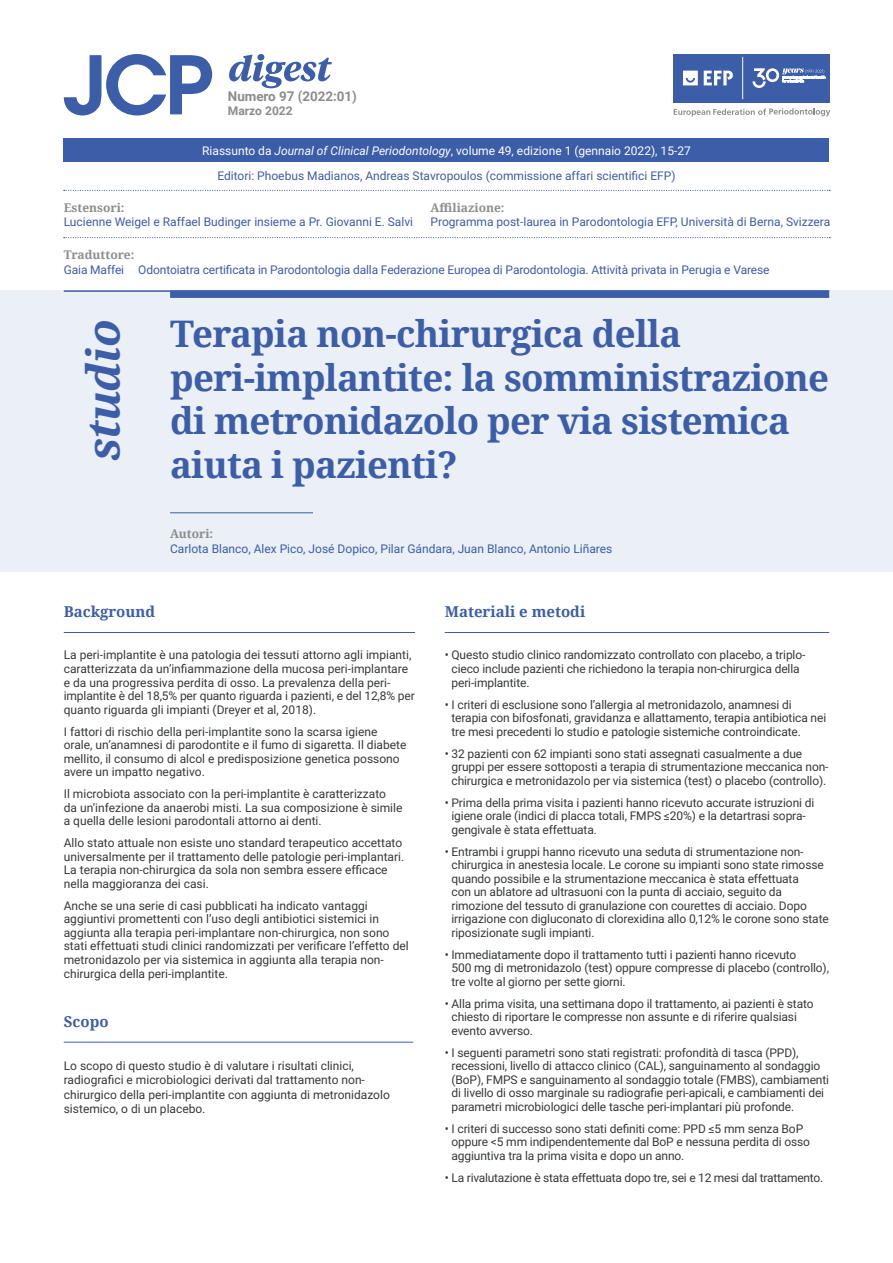
<style>
.page{position:relative;width:893px;height:1263px;background:#fff}
.page>*{position:absolute;margin:0;border:0;box-sizing:border-box;transform-origin:0 0}
.t1{font:italic 700 45px "Noto Serif";letter-spacing:-.02em;color:#3c5da8}
.t2{font:700 36.6px/43.5px "Noto Serif";letter-spacing:-.02em;color:#3c5da8}
.t3{font:700 15px "Noto Serif";color:#3c5da8}
.t4{font:700 13.35px "Roboto";color:#8b8c8d}
.t5{font:12px/13.5px "Roboto";letter-spacing:-.01em;color:#363838}
.t6{font:12px "Roboto";color:#3c5da8}
.t7{font:12px "Roboto";color:#fff}
.t8{font:700 12px "Noto Serif";color:#8b8c8d}
.t9{font:700 12px "Roboto";color:#8b8c8d}
.s1{font-style:italic}
</style>
<div class="page">
<div style="left:64px;top:139px;width:765px;height:23px;background:#3c5da8"></div>
<svg style="left:64px;top:54px;width:148px;height:61px"></svg>
<svg style="left:229px;top:54px;width:103px;height:34px"></svg>
<div style="left:0;top:290px;width:893px;height:282px;background:#ebeff6"></div>
<hr style="left:64px;top:290px;width:765px;height:2px;background:#3c5da8">
<div style="left:170px;top:290px;width:659px;height:8px;background:#3c5da8"></div>
<hr style="left:170px;top:512px;width:143px;height:1px;background:#3c5da8">
<hr style="left:64px;top:632px;width:351px;height:1px;background:#3c5da8">
<hr style="left:64px;top:1042px;width:349px;height:1px;background:#3c5da8">
<hr style="left:445px;top:632px;width:384px;height:1px;background:#3c5da8">
<svg style="left:64px;top:190px;width:766px;height:1px"></svg>
<svg style="left:674px;top:108px;width:156px;height:9px"></svg>
<div style="left:673px;top:54px;width:156px;height:49px;background:#3c5da8"></div>
<svg style="left:683px;top:57px;width:142px;height:42px"></svg>
<hr style="left:742px;top:57px;width:1px;height:42px;background:#fff">
<svg style="left:64px;top:237px;width:766px;height:1px"></svg>
<p class="t4" style="left:228px;top:86px;width:131px">Numero 97 (2022:01)</p>
<p class="t9" style="left:228px;top:102px;width:66px">Marzo 2022</p>
<p class="t7" style="left:202px;top:142px;width:490px">Riassunto da <span class="s1">Journal of Clinical Periodontology</span>, volume 49, edizione 1 (gennaio 2022), 15-27</p>
<p class="t6" style="left:217px;top:167px;width:460px">Editori: Phoebus Madianos, Andreas Stavropoulos (commissione affari scientifici EFP)</p>
<p class="t8" style="left:64px;top:199px;width:62px">Estensori:</p>
<p class="t6" style="left:64px;top:213px;width:351px">Lucienne Weigel e Raffael Budinger insieme a Pr. Giovanni E. Salvi</p>
<p class="t8" style="left:431px;top:199px;width:75px">Affiliazione:</p>
<p class="t6" style="left:431px;top:213px;width:401px">Programma post-laurea in Parodontologia EFP, Università di Berna, Svizzera</p>
<p class="t8" style="left:64px;top:246px;width:72px">Traduttore:</p>
<p class="t6" style="left:64px;top:261px;width:707px">Gaia Maffei Odontoiatra certificata in Parodontologia dalla Federazione Europea di Parodontologia. Attività privata in Perugia e Varese</p>
<p class="t1" style="left:72px;top:461px;width:143px;rotate:-90deg">studio</p>
<p class="t2" style="left:170px;top:311px;width:513px">Terapia non-chirurgica della</p>
<p class="t2" style="left:170px;top:355px;width:661px">peri-implantite: la somministrazione</p>
<p class="t2" style="left:170px;top:398px;width:622px">di metronidazolo per via sistemica aiuta i pazienti?</p>
<p class="t8" style="left:170px;top:525px;width:45px">Autori:</p>
<p class="t6" style="left:170px;top:540px;width:444px">Carlota Blanco, Alex Pico, José Dopico, Pilar Gándara, Juan Blanco, Antonio Liñares</p>
<p class="t3" style="left:64px;top:601px;width:93px">Background</p>
<p class="t5" style="left:64px;top:648px;width:353px">La peri-implantite è una patologia dei tessuti attorno agli impianti, caratterizzata da un’infiammazione della mucosa peri-implantare e da una progressiva perdita di osso. La prevalenza della peri&shy;implantite è del 18,5% per quanto riguarda i pazienti, e del 12,8% per quanto riguarda gli impianti (Dreyer et al, 2018).</p>
<p class="t5" style="left:64px;top:724px;width:344px">I fattori di rischio della peri-implantite sono la scarsa igiene orale, un’anamnesi di parodontite e il fumo di sigaretta. Il diabete mellito, il consumo di alcol e predisposizione genetica possono avere un impatto negativo.</p>
<p class="t5" style="left:64px;top:786px;width:340px">Il microbiota associato con la peri-implantite è caratterizzato<br>da un’infezione da anaerobi misti. La sua composizione è simile a quella delle lesioni parodontali attorno ai denti.</p>
<p class="t5" style="left:64px;top:835px;width:342px">Allo stato attuale non esiste uno standard terapeutico accettato universalmente per il trattamento delle patologie peri-implantari.<br>La terapia non-chirurgica da sola non sembra essere efficace nella maggioranza dei casi.</p>
<p class="t5" style="left:64px;top:898px;width:346px">Anche se una serie di casi pubblicati ha indicato vantaggi aggiuntivi promettenti con l’uso degli antibiotici sistemici in aggiunta alla terapia peri-implantare non-chirurgica, non sono stati effettuati studi clinici randomizzati per verificare l’effetto del metronidazolo per via sistemica in aggiunta alla terapia non&shy;chirurgica della peri-implantite.</p>
<p class="t3" style="left:64px;top:1011px;width:46px">Scopo</p>
<p class="t5" style="left:64px;top:1058px;width:328px;line-height:14.4px">Lo scopo di questo studio è di valutare i risultati clinici, radiografici e microbiologici derivati dal trattamento non&shy;chirurgico della peri-implantite con aggiunta di metronidazolo sistemico, o di un placebo.</p>
<p class="t3" style="left:445px;top:601px;width:142px">Materiali e metodi</p>
<p class="t5" style="left:451px;top:648px;width:355px;text-indent:-7px">• Questo studio clinico randomizzato controllato con placebo, a triplo&shy;cieco include pazienti che richiedono la terapia non-chirurgica della peri-implantite.</p>
<p class="t5" style="left:451px;top:697px;width:376px;text-indent:-7px">• I criteri di esclusione sono l’allergia al metronidazolo, anamnesi di terapia con bifosfonati, gravidanza e allattamento, terapia antibiotica nei tre mesi precedenti lo studio e patologie sistemiche controindicate.</p>
<p class="t5" style="left:451px;top:746px;width:379px;text-indent:-7px">• 32 pazienti con 62 impianti sono stati assegnati casualmente a due gruppi per essere sottoposti a terapia di strumentazione meccanica non&shy;chirurgica e metronidazolo per via sistemica (test) o placebo (controllo).</p>
<p class="t5" style="left:451px;top:795px;width:364px;text-indent:-7px">• Prima della prima visita i pazienti hanno ricevuto accurate istruzioni di igiene orale (indici di placca totali, FMPS ≤20%) e la detartrasi sopra&shy;gengivale è stata effettuata.</p>
<p class="t5" style="left:451px;top:844px;width:379px;text-indent:-7px">• Entrambi i gruppi hanno ricevuto una seduta di strumentazione non&shy;chirurgica in anestesia locale. Le corone su impianti sono state rimosse quando possibile e la strumentazione meccanica è stata effettuata<br>con un ablatore ad ultrasuoni con la punta di acciaio, seguito da rimozione del tessuto di granulazione con courettes di acciaio. Dopo irrigazione con digluconato di clorexidina allo 0,12% le corone sono state riposizionate sugli impianti.</p>
<p class="t5" style="left:451px;top:947px;width:379px;text-indent:-7px">• Immediatamente dopo il trattamento tutti i pazienti hanno ricevuto<br>500 mg di metronidazolo (test) oppure compresse di placebo (controllo), tre volte al giorno per sette giorni.</p>
<p class="t5" style="left:451px;top:996px;width:364px;text-indent:-7px">• Alla prima visita, una settimana dopo il trattamento, ai pazienti è stato chiesto di riportare le compresse non assunte e di riferire qualsiasi evento avverso.</p>
<p class="t5" style="left:451px;top:1045px;width:379px;text-indent:-7px">• I seguenti parametri sono stati registrati: profondità di tasca (PPD), recessioni, livello di attacco clinico (CAL), sanguinamento al sondaggio (BoP), FMPS e sanguinamento al sondaggio totale (FMBS), cambiamenti di livello di osso marginale su radiografie peri-apicali, e cambiamenti dei parametri microbiologici delle tasche peri-implantari più profonde.</p>
<p class="t5" style="left:451px;top:1121px;width:360px;text-indent:-7px">• I criteri di successo sono stati definiti come: PPD ≤5 mm senza BoP oppure &lt;5 mm indipendentemente dal BoP e nessuna perdita di osso aggiuntiva tra la prima visita e dopo un anno.</p>
<p class="t5" style="left:445px;top:1170px;width:380px">• La rivalutazione è stata effettuata dopo tre, sei e 12 mesi dal trattamento.</p>
</div>
